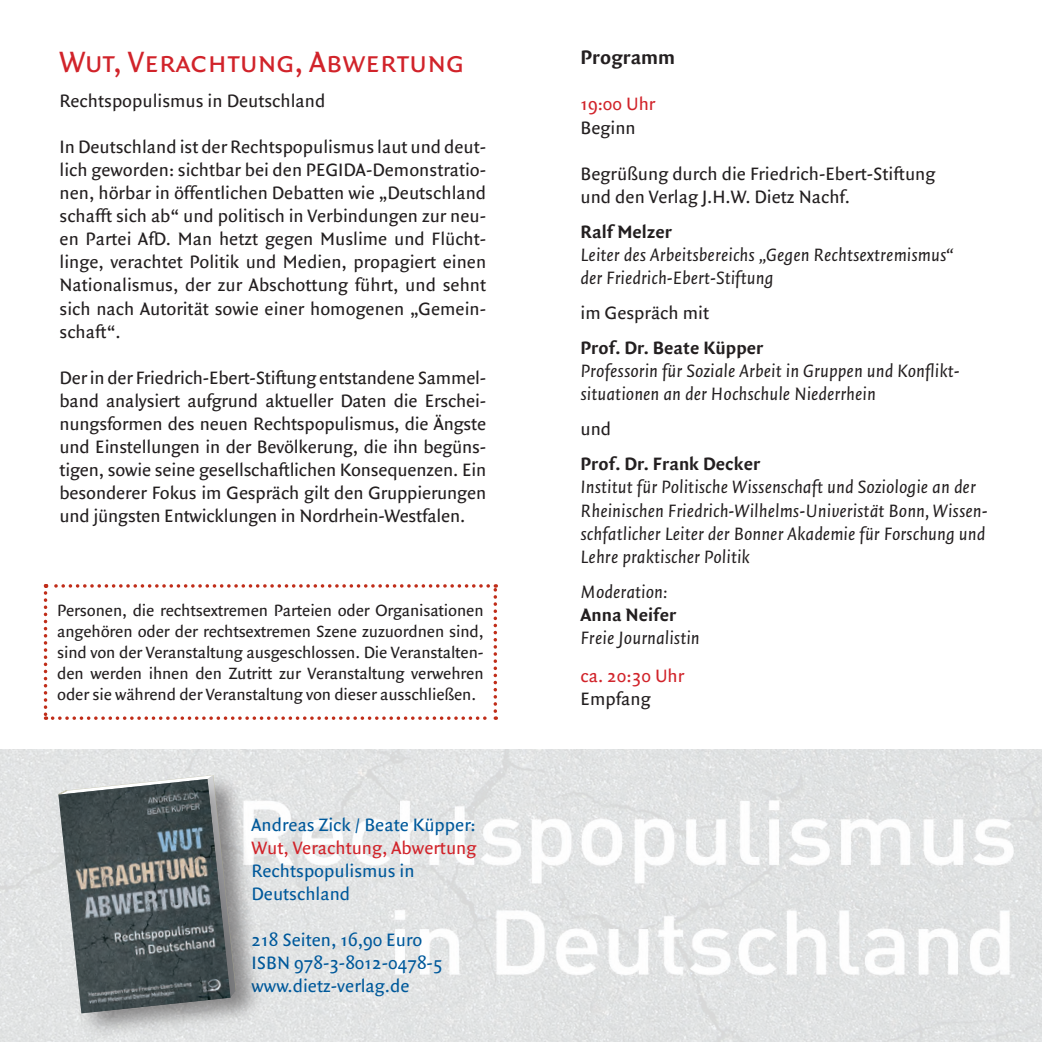
<style>
.page{position:relative;width:1042px;height:1042px;background:#fff}
.page>*{position:absolute;margin:0;border:0;box-sizing:border-box;transform-origin:0 0}
.t1{font:31.5px "Quadraat Sans Small Caps";color:#d1232a}
.t2{font:700 21px "Quadraat Sans";color:#231f20}
.t3{font:19.25px/23.1px "Quadraat Sans";color:#231f20;text-align:justify}
.t4{font:italic 19.25px/23.1px "Quadraat Sans";color:#231f20}
.t5{font:19.25px/23.1px "Quadraat Sans";color:#00599b}
.t6{font:700 19.25px "Quadraat Sans";color:#231f20}
.t7{font:19.25px "Quadraat Sans";color:#d1232a}
.t8{font:17.5px/21px "Quadraat Sans";letter-spacing:-.01em;color:#231f20;text-align:justify}
</style>
<div class="page">
<img style="left:0;top:749px;width:1042px;height:293px">
<svg style="left:44px;top:584px;width:453px;height:136px"></svg>
<div style="left:204px;top:773px;width:59px;height:250px;background:#231f20;opacity:.28"></div>
<div style="left:55px;top:776px;width:204px;height:265px;background:#231f20;opacity:.28"></div>
<svg style="left:58px;top:775px;width:178px;height:238px;background:#bababb"></svg>
<img style="left:58px;top:779px;width:172px;height:234px">
<h1 class="t1" style="left:60px;top:43px;width:407px">Wut, Verachtung, Abwertung</h1>
<p class="t3" style="left:60px;top:89px;width:267px">Rechtspopulismus in Deutschland</p>
<p class="t3" style="left:60px;top:136px;width:428px">In Deutschland ist der Rechtspopulismus laut und deut&shy;lich geworden: sichtbar bei den PEGIDA-Demonstratio&shy;nen, hörbar in öffentlichen Debatten wie „Deutschland schafft sich ab“ und politisch in Verbindungen zur neu&shy;en Partei AfD. Man hetzt gegen Muslime und Flücht&shy;linge, verachtet Politik und Medien, propagiert einen Nationalismus, der zur Abschottung führt, und sehnt sich nach Autorität sowie einer homogenen „Gemein&shy;schaft“.</p>
<p class="t3" style="left:60px;top:367px;width:428px">Der in der Friedrich-Ebert-Stiftung entstandene Sammel&shy;band analysiert aufgrund aktueller Daten die Erschei&shy;nungsformen des neuen Rechtspopulismus, die Ängste und Einstellungen in der Bevölkerung, die ihn begüns&shy;tigen, sowie seine gesellschaftlichen Konsequenzen. Ein besonderer Fokus im Gespräch gilt den Gruppierungen und jüngsten Entwicklungen in Nordrhein-Westfalen.</p>
<p class="t8" style="left:57px;top:600px;width:428px">Personen, die rechtsextremen Parteien oder Organisationen angehören oder der rechtsextremen Szene zuzuordnen sind, sind von der Veranstaltung ausgeschlossen. Die Veranstalten&shy;den werden ihnen den Zutritt zur Veranstaltung verwehren oder sie während der Veranstaltung von dieser ausschließen.</p>
<p class="t5" style="left:251px;top:813px;width:226px">Andreas Zick / Beate Küpper:</p>
<p class="t7" style="left:251px;top:836px;width:226px">Wut, Verachtung, Abwertung</p>
<p class="t5" style="left:251px;top:859px;width:165px">Rechtspopulismus in<br>Deutschland</p>
<p class="t5" style="left:251px;top:929px;width:193px">218 Seiten, 16,90 Euro<br>ISBN 978-3-8012-0478-5 www.dietz-verlag.de</p>
<p class="t2" style="left:580px;top:46px;width:96px">Programm</p>
<p class="t7" style="left:580px;top:93px;width:76px">19:00 Uhr</p>
<p class="t3" style="left:580px;top:116px;width:57px">Beginn</p>
<p class="t3" style="left:580px;top:163px;width:356px">Begrüßung durch die Friedrich-Ebert-Stiftung und den Verlag J.H.W. Dietz Nachf.</p>
<p class="t6" style="left:580px;top:221px;width:93px">Ralf Melzer</p>
<p class="t4" style="left:580px;top:244px;width:375px">Leiter des Arbeitsbereichs „Gegen Rechtsextremismus“ der Friedrich-Ebert-Stiftung</p>
<p class="t3" style="left:580px;top:302px;width:130px">im Gespräch mit</p>
<p class="t6" style="left:580px;top:337px;width:184px">Prof. Dr. Beate Küpper</p>
<p class="t4" style="left:580px;top:360px;width:381px">Professorin für Soziale Arbeit in Gruppen und Konflikt&shy;situationen an der Hochschule Niederrhein</p>
<p class="t3" style="left:580px;top:418px;width:32px">und</p>
<p class="t6" style="left:580px;top:453px;width:182px">Prof. Dr. Frank Decker</p>
<p class="t4" style="left:580px;top:477px;width:409px">Institut für Politische Wissenschaft und Soziologie an der Rheinischen Friedrich-Wilhelms-Univeristät Bonn, Wissen&shy;schfatlicher Leiter der Bonner Akademie für Forschung und Lehre praktischer Politik</p>
<p class="t4" style="left:580px;top:581px;width:88px">Moderation:</p>
<p class="t6" style="left:580px;top:604px;width:98px">Anna Neifer</p>
<p class="t4" style="left:580px;top:627px;width:121px">Freie Journalistin</p>
<p class="t7" style="left:580px;top:665px;width:105px">ca. 20:30 Uhr</p>
<p class="t3" style="left:580px;top:688px;width:72px">Empfang</p>
</div>
